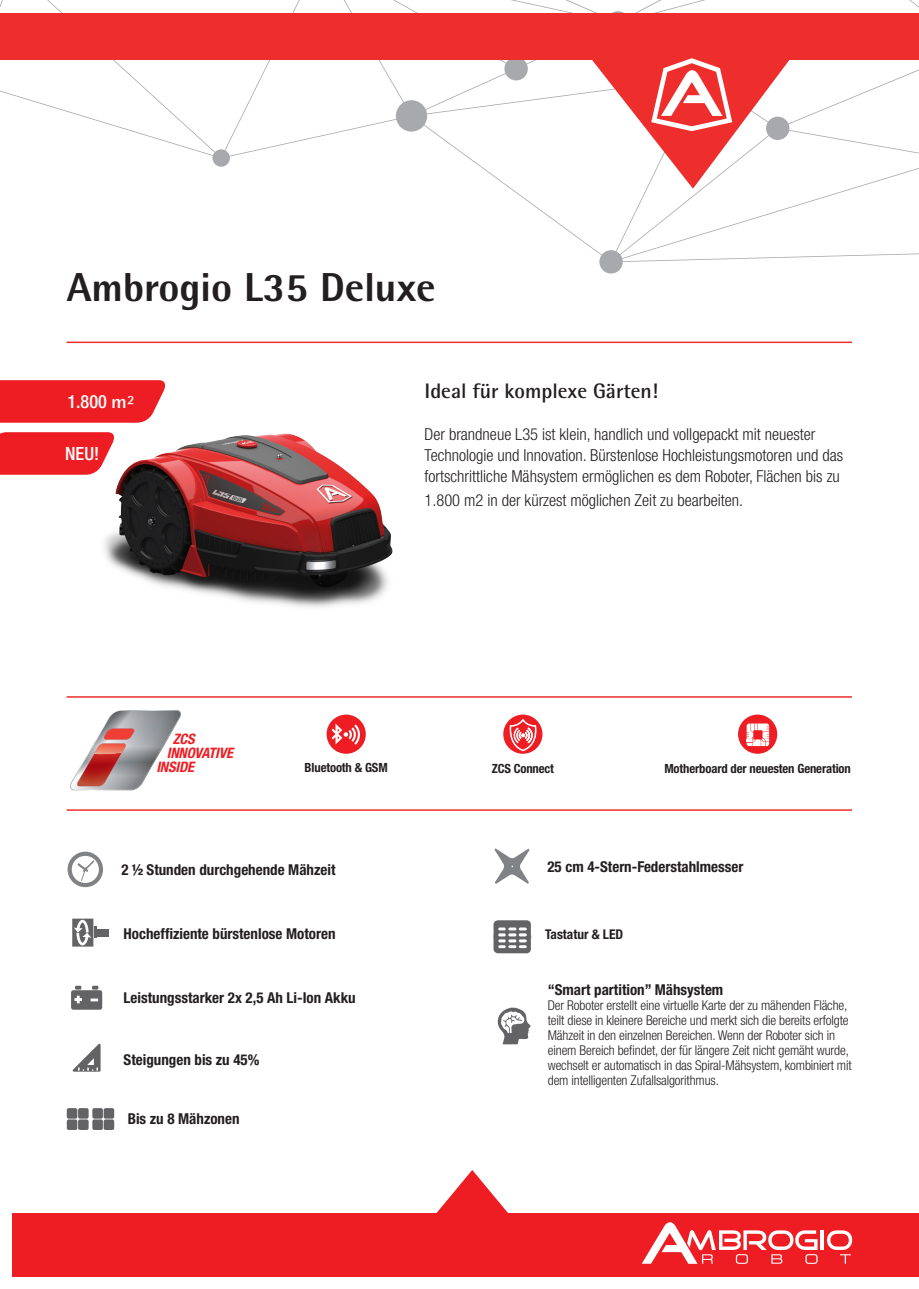
<style>
.page{position:relative;width:919px;height:1289px;background:#fff}
.page>*{position:absolute;margin:0;border:0;box-sizing:border-box;transform-origin:0 0}
.t1{font:800 40.5px "Rotis Semi Sans Std";color:#231f20}
.t2{font:700 21px "Rotis Semi Sans Std";color:#231f20}
.t3{font:500 condensed 18.15px "Helvetica Neue LT Std";color:#fff}
.t4{font:300 condensed 16.5px/21px "Helvetica Neue LT Std";color:#231f20}
.t5{font:700 condensed 15px "Helvetica Neue LT Std";color:#231f20}
.t6{font:italic 700 condensed 14.4px "Helvetica Neue LT Std";letter-spacing:-.01em;color:#ee1d23}
.t7{font:300 condensed 13.5px/15px "Helvetica Neue LT Std";letter-spacing:-.01em;color:#231f20}
.t8{font:700 condensed 13.35px "Helvetica Neue LT Std";color:#231f20}
.t9{font:700 condensed 12.6px "Helvetica Neue LT Std";letter-spacing:-.01em;color:#231f20}
.s1{font-family:"Rotis Semi Sans Std";font-weight:700;font-stretch:normal;font-size:18.75px}
</style>
<div class="page">
<img style="left:104px;top:433px;width:289px;height:175px">
<svg style="left:494px;top:848px;width:35px;height:35px"></svg>
<svg style="left:0;top:380px;width:165px;height:43px;background:#ee292f"></svg>
<svg style="left:0;top:432px;width:118px;height:43px;background:#ef353a"></svg>
<svg style="left:0;top:0;width:918px;height:273px"></svg>
<hr style="left:67px;top:696px;width:785px;height:1px;background:#ee2e2c">
<hr style="left:67px;top:809px;width:785px;height:1px;background:#ee2e2c">
<hr style="left:67px;top:341px;width:785px;height:2px;background:#ee2e2c">
<div style="left:0;top:13px;width:918px;height:46px;background:#ee2e2c"></div>
<svg style="left:580px;top:58px;width:220px;height:131px"></svg>
<div style="left:13px;top:1213px;width:905px;height:63px;background:#ee1d23"></div>
<svg style="left:436px;top:1170px;width:72px;height:43px"></svg>
<hr style="left:820px;top:1230px;width:3px;height:19px;background:#fff">
<svg style="left:642px;top:1222px;width:175px;height:41px"></svg>
<svg style="left:827px;top:1230px;width:25px;height:33px"></svg>
<svg style="left:68px;top:851px;width:35px;height:36px"></svg>
<svg style="left:73px;top:1043px;width:28px;height:28px"></svg>
<div style="left:71px;top:990px;width:31px;height:19px;background:#636366;border-radius:2px"></div>
<svg style="left:75px;top:985px;width:6px;height:4px"></svg>
<svg style="left:92px;top:985px;width:6px;height:4px"></svg>
<svg style="left:76px;top:997px;width:5px;height:4px"></svg>
<svg style="left:92px;top:998px;width:5px;height:3px"></svg>
<div style="left:98px;top:928px;width:11px;height:8px;background:#636366"></div>
<svg style="left:72px;top:918px;width:25px;height:28px"></svg>
<div style="left:92px;top:1108px;width:11px;height:10px;background:#636366;border-radius:2px"></div>
<div style="left:104px;top:1108px;width:10px;height:10px;background:#636366;border-radius:2px"></div>
<div style="left:92px;top:1119px;width:11px;height:10px;background:#636366;border-radius:2px"></div>
<div style="left:104px;top:1119px;width:10px;height:10px;background:#636366;border-radius:2px"></div>
<div style="left:67px;top:1108px;width:10px;height:10px;background:#636366;border-radius:2px"></div>
<div style="left:78px;top:1108px;width:11px;height:10px;background:#636366;border-radius:2px"></div>
<div style="left:67px;top:1119px;width:10px;height:10px;background:#636366;border-radius:2px"></div>
<div style="left:78px;top:1119px;width:11px;height:10px;background:#636366;border-radius:2px"></div>
<svg style="left:497px;top:1007px;width:33px;height:37px"></svg>
<div style="left:503px;top:714px;width:39px;height:39px;background:#ee1d23;border-radius:50%"></div>
<svg style="left:509px;top:718px;width:28px;height:33px"></svg>
<div style="left:738px;top:714px;width:39px;height:39px;background:#ee1d23;border-radius:50%"></div>
<svg style="left:746px;top:723px;width:23px;height:23px"></svg>
<div style="left:326px;top:714px;width:40px;height:39px;background:#ee1d23;border-radius:50%"></div>
<svg style="left:331px;top:723px;width:29px;height:21px"></svg>
<svg style="left:70px;top:710px;width:111px;height:80px"></svg>
<img style="left:94px;top:728px;width:40px;height:26px">
<svg style="left:493px;top:920px;width:38px;height:33px"></svg>
<h1 class="t1" style="left:67px;top:262px;width:370px">Ambrogio L35 Deluxe</h1>
<h3 class="t3" style="left:67px;top:390px;width:69px">1.800 <span class="s1">m²</span></h3>
<h3 class="t3" style="left:65px;top:443px;width:36px">NEU!</h3>
<h2 class="t2" style="left:424px;top:377px;width:235px">Ideal für komplexe Gärten!</h2>
<p class="t4" style="left:424px;top:423px;width:420px">Der brandneue L35 ist klein, handlich und vollgepackt mit neuester<br>Technologie und Innovation. Bürstenlose Hochleistungsmotoren und das fortschrittliche Mähsystem ermöglichen es dem Roboter, Flächen bis zu</p>
<p class="t4" style="left:424px;top:489px;width:320px">1.800 m2 in der kürzest möglichen Zeit zu bearbeiten.</p>
<p class="t6" style="left:173px;top:730px;width:23px">ZCS</p>
<p class="t6" style="left:167px;top:744px;width:68px">INNOVATIVE</p>
<p class="t6" style="left:156px;top:758px;width:39px">INSIDE</p>
<p class="t9" style="left:304px;top:760px;width:85px">Bluetooth &amp; GSM</p>
<p class="t9" style="left:491px;top:760px;width:64px">ZCS Connect</p>
<p class="t9" style="left:664px;top:760px;width:188px">Motherboard der neuesten Generation</p>
<p class="t5" style="left:121px;top:860px;width:216px">2 ½ Stunden durchgehende Mähzeit</p>
<p class="t5" style="left:124px;top:924px;width:213px">Hocheffiziente bürstenlose Motoren</p>
<p class="t5" style="left:124px;top:988px;width:233px">Leistungsstarker 2x 2,5 Ah Li-Ion Akku</p>
<p class="t5" style="left:124px;top:1050px;width:137px">Steigungen bis zu 45%</p>
<p class="t5" style="left:128px;top:1109px;width:113px">Bis zu 8 Mähzonen</p>
<p class="t5" style="left:547px;top:857px;width:197px">25 cm 4-Stern-Federstahlmesser</p>
<p class="t8" style="left:545px;top:926px;width:80px">Tastatur &amp; LED</p>
<p class="t5" style="left:548px;top:980px;width:177px">“Smart partition” Mähsystem</p>
<p class="t7" style="left:548px;top:997px;width:305px">Der Roboter erstellt eine virtuelle Karte der zu mähenden Fläche, teilt diese in kleinere Bereiche und merkt sich die bereits erfolgte Mähzeit in den einzelnen Bereichen. Wenn der Roboter sich in einem Bereich befindet, der für längere Zeit nicht gemäht wurde, wechselt er automatisch in das Spiral-Mähsystem, kombiniert mit dem intelligenten Zufallsalgorithmus.</p>
</div>
